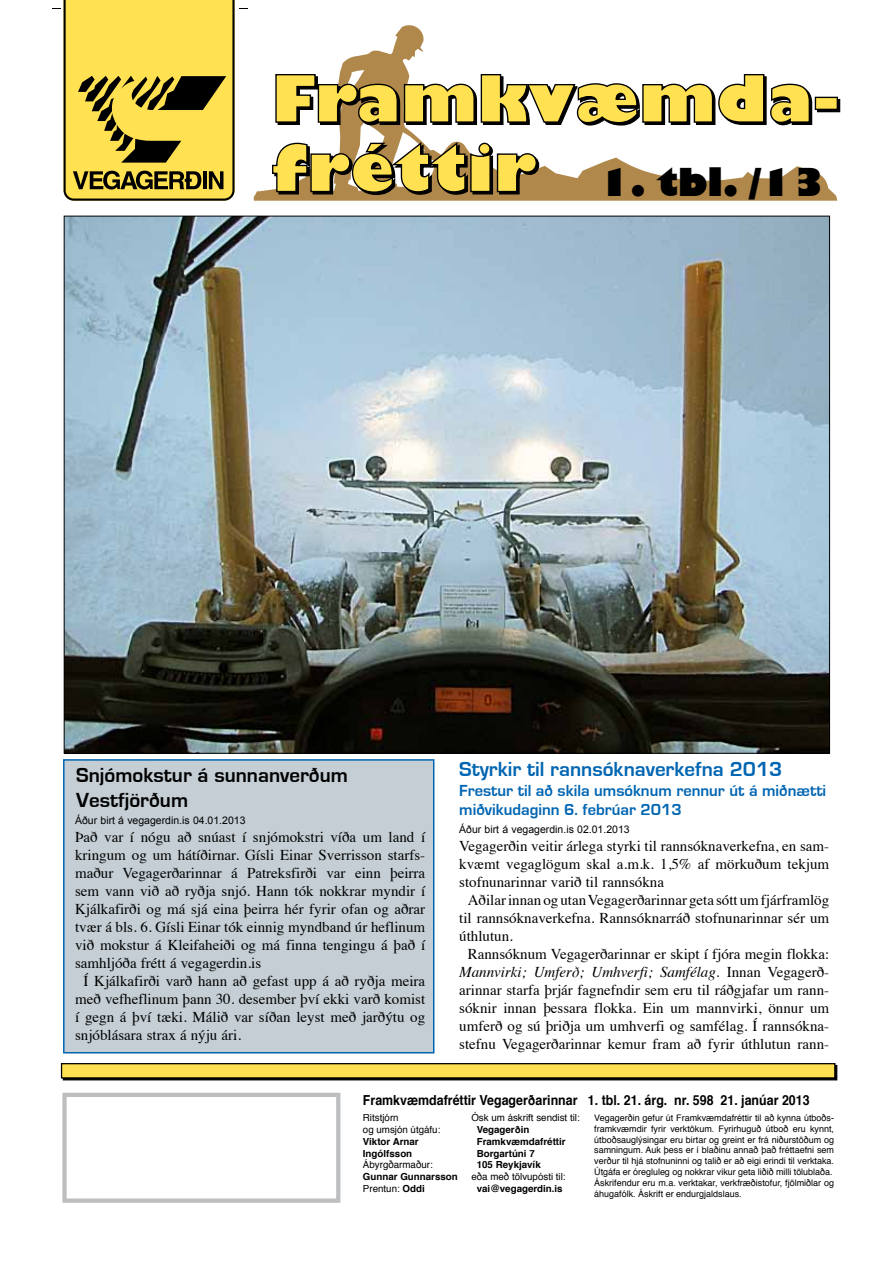
<style>
.page{position:relative;width:893px;height:1263px;background:#fff}
.page>*{position:absolute;margin:0;border:0;box-sizing:border-box;transform-origin:0 0}
.t1{font:800 37.5px "Gill Sans";color:#000}
.t2{font:700 21px/25.2px "Eurostile";color:#000}
.t3{font:700 21px "Eurostile";color:#0065b2}
.t4{font:700 16.5px/19.8px "Eurostile";color:#0065b2}
.t5{font:15px "Times";color:#000}
.t6{font:italic 15px "Times";color:#000}
.t7{font:700 13.8px "Helvetica";color:#000;scale:.9 1}
.t8{font:10.5px "Arial";color:#000}
.t9{font:700 9.75px/11.7px "Helvetica";color:#000}
.t10{font:9.75px/11.7px "Helvetica";color:#000}
.t11{font:9px/10.8px "Helvetica";color:#000}
.s1{font-style:normal}
.s2{font-weight:400}
</style>
<div class="page">
<div style="left:63px;top:759px;width:371px;height:294px;background:#c4ced4;border:2px solid #0065b2"></div>
<svg style="left:254px;top:25px;width:583px;height:176px"></svg>
<div style="left:817px;top:99px;width:23px;height:13px;background:#000"></div>
<svg style="left:52px;top:0;width:195px;height:201px;background:#d2bd59"></svg>
<svg style="left:271px;top:141px;width:269px;height:55px"></svg>
<svg style="left:275px;top:73px;width:538px;height:53px"></svg>
<div style="left:815px;top:97px;width:23px;height:13px;background:#ffe152;border:1px solid #000"></div>
<div style="left:62px;top:1093px;width:278px;height:110px;border:4px solid #bcbec0"></div>
<div style="left:63px;top:1065px;width:774px;height:15px;background:#000"></div>
<div style="left:61px;top:1063px;width:774px;height:15px;background:#ffe152;border:1px solid #000"></div>
<img style="left:66px;top:218px;width:762px;height:534px">
<h1 class="t1" style="left:598px;top:158px;width:227px">1. tbl. /13</h1>
<h2 class="t2" style="left:76px;top:763px;width:273px">Snjómokstur á sunnanverðum<br>Vestfjörðum</h2>
<p class="t8" style="left:75px;top:814px;width:172px">Áður birt á vegagerdin.is 04.01.2013</p>
<p class="t5" style="left:75px;top:823px;width:352px">Það var í nógu að snúast í snjómokstri víða um land í</p>
<p class="t5" style="left:75px;top:841px;width:352px">kringum og um hátíðirnar. Gísli Einar Sverrisson starfs-</p>
<p class="t5" style="left:75px;top:859px;width:352px">maður Vegagerðarinnar á Patreksfirði var einn þeirra</p>
<p class="t5" style="left:75px;top:877px;width:352px">sem vann við að ryðja snjó. Hann tók nokkrar myndir í</p>
<p class="t5" style="left:75px;top:895px;width:352px">Kjálkafirði og má sjá eina þeirra hér fyrir ofan og aðrar</p>
<p class="t5" style="left:75px;top:913px;width:352px">tvær á bls. 6. Gísli Einar tók einnig myndband úr heflinum</p>
<p class="t5" style="left:75px;top:931px;width:352px">við mokstur á Kleifaheiði og má finna tengingu á það í</p>
<p class="t5" style="left:75px;top:949px;width:188px">samhljóða frétt á vegagerdin.is</p>
<p class="t5" style="left:84px;top:967px;width:343px">Í Kjálkafirði varð hann að gefast upp á að ryðja meira</p>
<p class="t5" style="left:75px;top:985px;width:352px">með vefheflinum þann 30. desember því ekki varð komist</p>
<p class="t5" style="left:75px;top:1003px;width:352px">í gegn á því tæki. Málið var síðan leyst með jarðýtu og</p>
<p class="t5" style="left:75px;top:1021px;width:168px">snjóblásara strax á nýju ári.</p>
<h2 class="t3" style="left:459px;top:757px;width:325px">Styrkir til rannsóknaverkefna 2013</h2>
<p class="t4" style="left:459px;top:780px;width:369px">Frestur til að skila umsóknum rennur út á miðnætti miðvikudaginn 6. febrúar 2013</p>
<p class="t8" style="left:459px;top:823px;width:172px">Áður birt á vegagerdin.is 02.01.2013</p>
<p class="t5" style="left:459px;top:832px;width:371px">Vegagerðin veitir árlega styrki til rannsóknaverkefna, en sam-</p>
<p class="t5" style="left:459px;top:850px;width:371px">kvæmt vegaglögum skal a.m.k. 1,5% af mörkuðum tekjum</p>
<p class="t5" style="left:459px;top:868px;width:206px">stofnunarinnar varið til rannsókna</p>
<p class="t5" style="left:468px;top:886px;width:363px">Aðilar innan og utan Vegagerðarinnar geta sótt um fjárframlög</p>
<p class="t5" style="left:459px;top:904px;width:371px">til rannsóknaverkefna. Rannsóknarráð stofnunarinnar sér um</p>
<p class="t5" style="left:459px;top:922px;width:55px">úthlutun.</p>
<p class="t5" style="left:468px;top:940px;width:363px">Rannsóknum Vegagerðarinnar er skipt í fjóra megin flokka:</p>
<p class="t6" style="left:459px;top:959px;width:371px">Mannvirki; Umferð; Umhverfi; Samfélag<span class="s1">. Innan Vegagerð-</span></p>
<p class="t5" style="left:459px;top:976px;width:371px">arinnar starfa þrjár fagnefndir sem eru til ráðgjafar um rann-</p>
<p class="t5" style="left:459px;top:994px;width:371px">sóknir innan þessara flokka. Ein um mannvirki, önnur um</p>
<p class="t5" style="left:459px;top:1012px;width:371px">umferð og sú þriðja um umhverfi og samfélag. Í rannsókna-</p>
<p class="t5" style="left:459px;top:1030px;width:371px">stefnu Vegagerðarinnar kemur fram að fyrir úthlutun rann-</p>
<p class="t7" style="left:363px;top:1089px;width:498px">Framkvæmdafréttir Vegagerðarinnar 1. tbl. 21. árg. nr. 598 21. janúar 2013</p>
<p class="t10" style="left:363px;top:1112px;width:79px">Ritstjórn<br>og umsjón útgáfu:</p>
<p class="t9" style="left:363px;top:1136px;width:57px">Viktor Arnar<br>Ingólfsson</p>
<p class="t10" style="left:363px;top:1159px;width:71px">Ábyrgðarmaður:</p>
<p class="t9" style="left:363px;top:1171px;width:96px">Gunnar Gunnarsson<br><span class="s2">Prentun:</span> Oddi</p>
<p class="t10" style="left:471px;top:1112px;width:110px">Ósk um áskrift sendist til:</p>
<p class="t9" style="left:477px;top:1124px;width:90px">Vegagerðin<br>Framkvæmdafréttir<br>Borgartúni 7<br>105 Reykjavík</p>
<p class="t10" style="left:471px;top:1171px;width:96px">eða með tölvupósti til:</p>
<p class="t9" style="left:477px;top:1182px;width:87px">vai@vegagerdin.is</p>
<p class="t11" style="left:594px;top:1112px;width:241px">Vegagerðin gefur út Framkvæmdafréttir til að kynna útboðs&shy;framkvæmdir fyrir verktökum. Fyrirhuguð útboð eru kynnt, útboðsauglýsingar eru birtar og greint er frá niðurstöðum og samningum. Auk þess er í blaðinu annað það fréttaefni sem verður til hjá stofnuninni og talið er að eigi erindi til verktaka.<br>Útgáfa er óregluleg og nokkrar vikur geta liðið milli tölublaða.<br>Áskrifendur eru m.a. verktakar, verkfræðistofur, fjölmiðlar og áhugafólk. Áskrift er endurgjaldslaus.</p>
</div>
